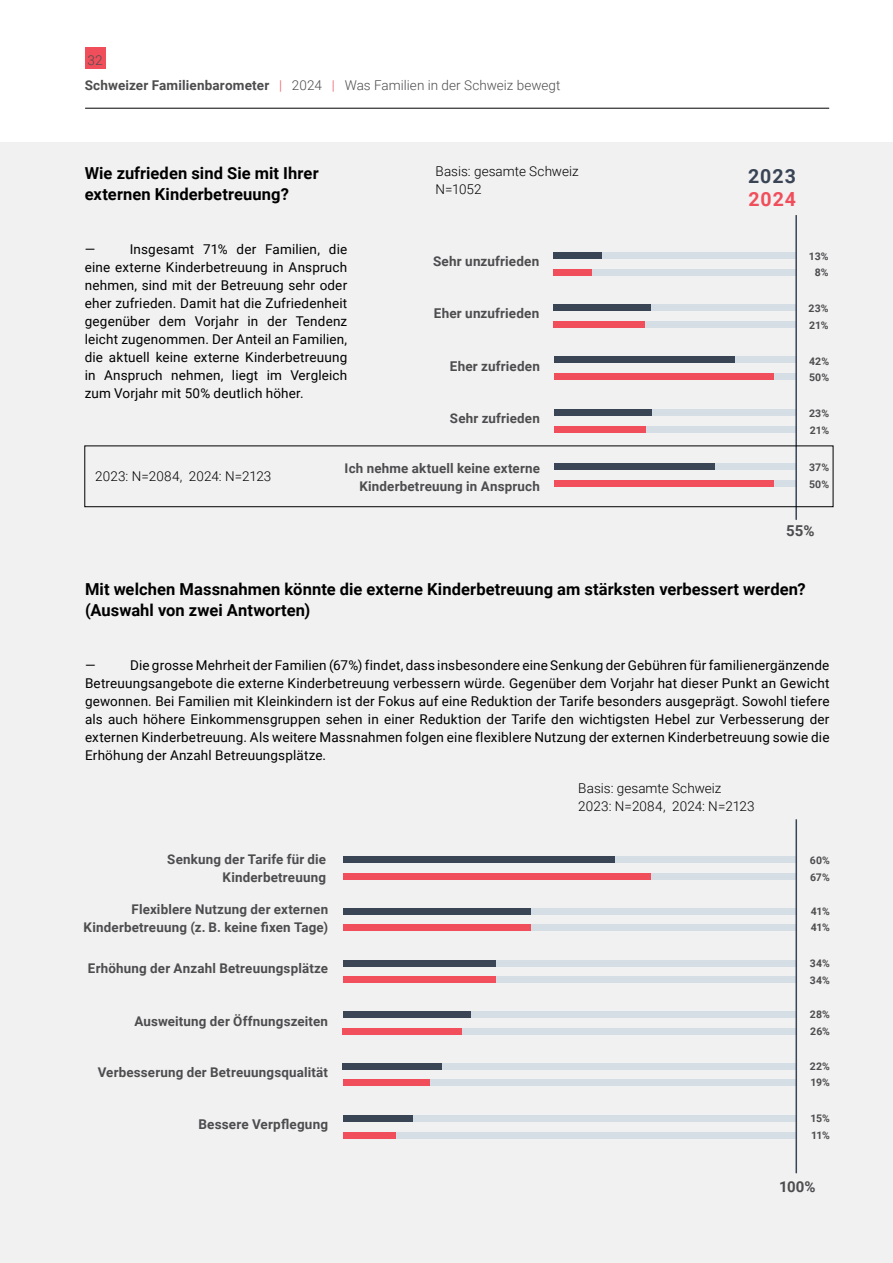
<style>
.page{position:relative;width:893px;height:1263px;background:#fff}
.page>*{position:absolute;margin:0;border:0;box-sizing:border-box;transform-origin:0 0}
.t1{font:700 19.5px "Roboto";color:#f04e5b}
.t2{font:700 19.5px "Roboto";color:#394555}
.t3{font:700 16.5px/21px "Roboto";letter-spacing:.005em;color:#000}
.t4{font:700 15px "Roboto";color:#4d4d4f}
.t5{font:13.5px/18px "Roboto";letter-spacing:.01em;color:#000;text-align:justify}
.t6{font:300 13.5px/18px "Roboto";letter-spacing:.005em;color:#000}
.t7{font:300 13.5px/24.8px "Roboto";letter-spacing:.005em;color:#4d4d4f}
.t8{font:700 13.5px "Roboto";letter-spacing:.015em;color:#4d4d4f}
.t9{font:700 13.35px/17.9px "Roboto";letter-spacing:.015em;color:#4d4d4f;text-align:right}
.t10{font:700 10.5px/16.6px "Roboto";letter-spacing:.01em;color:#4d4d4f}
.s1{font-weight:700}
.s2{color:#f04e5b}
</style>
<div class="page">
<div style="left:85px;top:48px;width:20px;height:21px;background:#f04e5b"></div>
<hr style="left:85px;top:108px;width:744px;height:1px;background:#000">
<div style="left:0;top:142px;width:893px;height:1121px;background:#f1f1f2"></div>
<div style="left:553px;top:269px;width:242px;height:6px;background:#d5dee5"></div>
<div style="left:553px;top:269px;width:38px;height:6px;background:#f04e5b"></div>
<div style="left:553px;top:321px;width:242px;height:6px;background:#d5dee5"></div>
<div style="left:553px;top:321px;width:92px;height:6px;background:#f04e5b"></div>
<div style="left:553px;top:253px;width:242px;height:6px;background:#d5dee5"></div>
<div style="left:553px;top:253px;width:49px;height:6px;background:#394555"></div>
<div style="left:553px;top:304px;width:242px;height:6px;background:#d5dee5"></div>
<div style="left:553px;top:304px;width:98px;height:6px;background:#394555"></div>
<div style="left:554px;top:374px;width:242px;height:6px;background:#d5dee5"></div>
<div style="left:554px;top:374px;width:219px;height:6px;background:#f04e5b"></div>
<div style="left:554px;top:357px;width:242px;height:6px;background:#d5dee5"></div>
<div style="left:554px;top:357px;width:181px;height:6px;background:#394555"></div>
<div style="left:554px;top:426px;width:242px;height:6px;background:#d5dee5"></div>
<div style="left:554px;top:426px;width:92px;height:6px;background:#f04e5b"></div>
<div style="left:554px;top:409px;width:242px;height:6px;background:#d5dee5"></div>
<div style="left:554px;top:409px;width:98px;height:6px;background:#394555"></div>
<div style="left:554px;top:480px;width:242px;height:6px;background:#d5dee5"></div>
<div style="left:554px;top:463px;width:242px;height:6px;background:#d5dee5"></div>
<div style="left:554px;top:480px;width:220px;height:6px;background:#f04f5b"></div>
<hr style="left:795px;top:215px;width:2px;height:305px;background:#394555">
<div style="left:554px;top:463px;width:161px;height:6px;background:#3a4555"></div>
<div style="left:343px;top:976px;width:453px;height:6px;background:#d5dee5"></div>
<div style="left:343px;top:976px;width:152px;height:6px;background:#f04f5b"></div>
<div style="left:343px;top:1080px;width:453px;height:6px;background:#d5dee5"></div>
<div style="left:343px;top:1080px;width:86px;height:6px;background:#f04e5b"></div>
<div style="left:343px;top:1028px;width:453px;height:6px;background:#d5dee5"></div>
<div style="left:343px;top:1028px;width:119px;height:6px;background:#f04f5b"></div>
<div style="left:343px;top:1132px;width:453px;height:6px;background:#d5dee5"></div>
<div style="left:343px;top:1132px;width:52px;height:6px;background:#f04e5b"></div>
<div style="left:343px;top:873px;width:453px;height:6px;background:#d5dee5"></div>
<div style="left:343px;top:873px;width:308px;height:6px;background:#f04e5b"></div>
<div style="left:343px;top:925px;width:453px;height:6px;background:#d5dee5"></div>
<div style="left:343px;top:925px;width:187px;height:6px;background:#f04e5b"></div>
<div style="left:343px;top:960px;width:453px;height:6px;background:#d5dee5"></div>
<div style="left:343px;top:960px;width:152px;height:6px;background:#3b4555"></div>
<div style="left:343px;top:1063px;width:453px;height:6px;background:#d5dee5"></div>
<div style="left:343px;top:1063px;width:99px;height:6px;background:#394555"></div>
<div style="left:343px;top:1012px;width:453px;height:6px;background:#d5dee5"></div>
<div style="left:343px;top:1012px;width:127px;height:6px;background:#3b4555"></div>
<div style="left:343px;top:1115px;width:453px;height:6px;background:#d5dee5"></div>
<div style="left:343px;top:1115px;width:69px;height:6px;background:#394555"></div>
<div style="left:343px;top:857px;width:453px;height:6px;background:#d5dee5"></div>
<div style="left:343px;top:857px;width:271px;height:6px;background:#394555"></div>
<div style="left:343px;top:908px;width:453px;height:6px;background:#d5dee5"></div>
<div style="left:343px;top:908px;width:187px;height:6px;background:#394555"></div>
<hr style="left:795px;top:819px;width:2px;height:354px;background:#394555">
<div style="left:84px;top:445px;width:749px;height:62px;border:1px solid #000"></div>
<p class="t7" style="left:85px;top:48px;width:477px">32<br><span class="s1">Schweizer Familienbarometer</span> <span class="s2">|</span> 2024 <span class="s2">|</span> Was Familien in der Schweiz bewegt</p>
<p class="t3" style="left:85px;top:162px;width:235px">Wie zufrieden sind Sie mit Ihrer externen Kinderbetreuung?</p>
<p class="t6" style="left:436px;top:162px;width:145px">Basis: gesamte Schweiz<br>N=1052</p>
<h1 class="t2" style="left:748px;top:162px;width:49px">2023</h1>
<h1 class="t1" style="left:748px;top:186px;width:49px">2024</h1>
<p class="t5" style="left:85px;top:240px;width:264px;text-indent:45px">Insgesamt 71% der Familien, die eine externe Kinderbetreuung in Anspruch nehmen, sind mit der Betreuung sehr oder eher zufrieden. Damit hat die Zufriedenheit gegenüber dem Vorjahr in der Tendenz leicht zugenommen. Der Anteil an Familien, die aktuell keine externe Kinderbetreuung in Anspruch nehmen, liegt im Vergleich zum Vorjahr mit 50% deutlich höher.</p>
<p class="t8" style="left:433px;top:252px;width:108px">Sehr unzufrieden</p>
<p class="t5" style="left:85px;top:240px;width:12px">—</p>
<p class="t10" style="left:809px;top:247px;width:21px;text-align:center">13%<br>8%</p>
<p class="t10" style="left:808px;top:300px;width:22px">23%<br>21%</p>
<p class="t8" style="left:434px;top:304px;width:107px">Eher unzufrieden</p>
<p class="t8" style="left:450px;top:357px;width:92px">Eher zufrieden</p>
<p class="t10" style="left:809px;top:352px;width:22px">42%<br>50%</p>
<p class="t9" style="left:450px;top:409px;width:92px">Sehr zufrieden</p>
<p class="t10" style="left:809px;top:405px;width:22px">23%<br>21%</p>
<p class="t9" style="left:345px;top:458px;width:197px">Ich nehme aktuell keine externe<br>Kinderbetreuung in Anspruch</p>
<p class="t10" style="left:809px;top:459px;width:22px">37%<br>50%</p>
<p class="t4" style="left:786px;top:520px;width:30px">55%</p>
<p class="t6" style="left:95px;top:467px;width:178px">2023: N=2084, 2024: N=2123</p>
<p class="t3" style="left:85px;top:578px;width:722px">Mit welchen Massnahmen könnte die externe Kinderbetreuung am stärksten verbessert werden? (Auswahl von zwei Antworten)</p>
<p class="t5" style="left:85px;top:656px;width:746px;text-indent:45px">Die grosse Mehrheit der Familien (67%) findet, dass insbesondere eine Senkung der Gebühren für familienergänzende Betreuungsangebote die externe Kinderbetreuung verbessern würde. Gegenüber dem Vorjahr hat dieser Punkt an Gewicht gewonnen. Bei Familien mit Kleinkindern ist der Fokus auf eine Reduktion der Tarife besonders ausgeprägt. Sowohl tiefere als auch höhere Einkommensgruppen sehen in einer Reduktion der Tarife den wichtigsten Hebel zur Verbesserung der externen Kinderbetreuung. Als weitere Massnahmen folgen eine flexiblere Nutzung der externen Kinderbetreuung sowie die Erhöhung der Anzahl Betreuungsplätze.</p>
<p class="t5" style="left:85px;top:656px;width:12px">—</p>
<p class="t9" style="left:167px;top:850px;width:160px">Senkung der Tarife für die<br>Kinderbetreuung</p>
<p class="t9" style="left:84px;top:900px;width:246px">Flexiblere Nutzung der externen<br>Kinderbetreuung (z. B. keine fixen Tage)</p>
<p class="t9" style="left:88px;top:959px;width:242px">Erhöhung der Anzahl Betreuungsplätze</p>
<p class="t9" style="left:134px;top:1012px;width:195px">Ausweitung der Öffnungszeiten</p>
<p class="t9" style="left:98px;top:1062px;width:232px">Verbesserung der Betreuungsqualität</p>
<p class="t8" style="left:199px;top:1115px;width:131px">Bessere Verpflegung</p>
<p class="t6" style="left:578px;top:778px;width:178px">Basis: gesamte Schweiz<br>2023: N=2084, 2024: N=2123</p>
<p class="t10" style="left:810px;top:852px;width:22px">60%<br>67%</p>
<p class="t10" style="left:811px;top:902px;width:21px">41%<br>41%</p>
<p class="t10" style="left:810px;top:955px;width:21px">34%<br>34%</p>
<p class="t10" style="left:810px;top:1005px;width:22px">28%<br>26%</p>
<p class="t10" style="left:810px;top:1057px;width:22px">22%<br>19%</p>
<p class="t10" style="left:810px;top:1110px;width:21px">15%<br>11%</p>
<p class="t4" style="left:779px;top:1176px;width:38px">100%</p>
</div>
